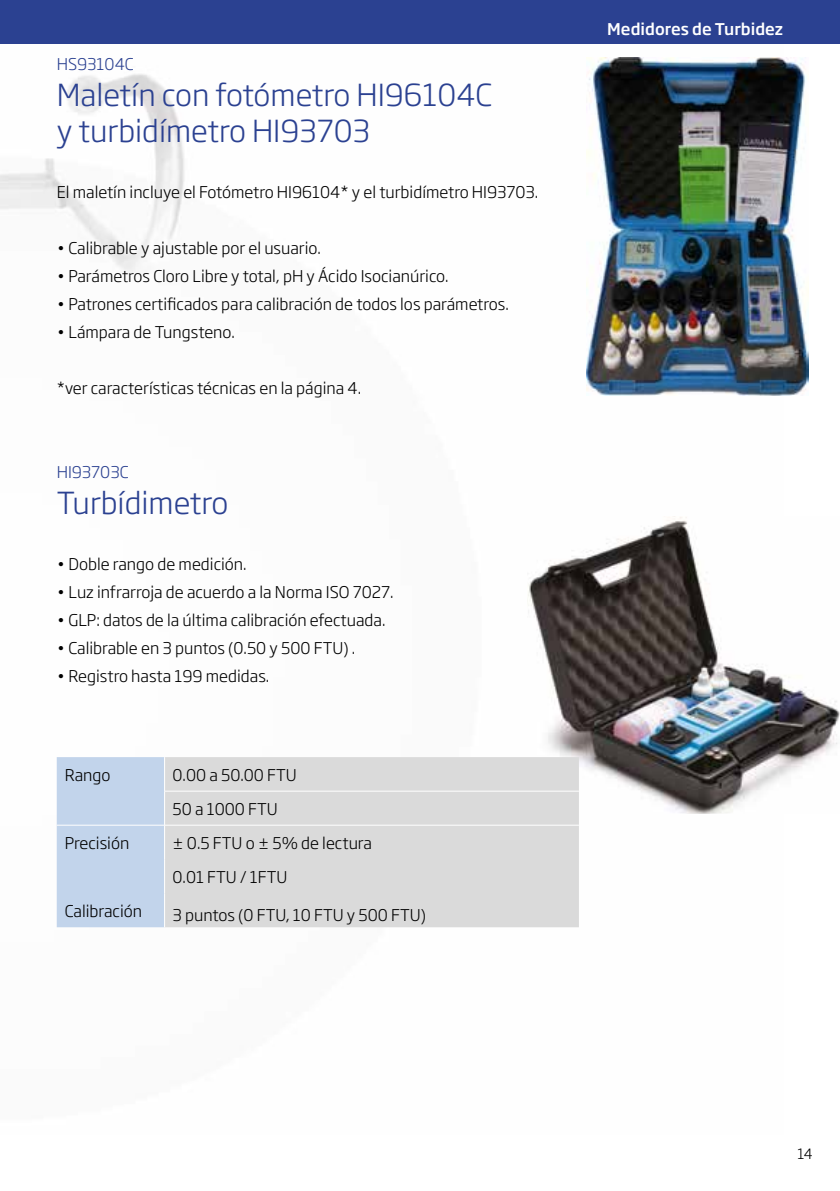
<style>
.page{position:relative;width:840px;height:1191px;background:#fff}
.page>*{position:absolute;margin:0;border:0;box-sizing:border-box;transform-origin:0 0}
.t1{font:300 30px/36px "Soho Gothic Pro";color:#2b4191}
.t2{font:300 16px/34px "Soho Gothic Pro";color:#000}
.t3{font:500 16px "Soho Gothic Pro";color:#fff}
.t4{font:300 16px "Soho Gothic Pro";color:#2b4191}
.t5{font:300 14px "Soho Gothic Pro";color:#000}
</style>
<div class="page">
<img style="left:0;top:74px;width:782px;height:854px">
<div style="left:0;top:0;width:839px;height:44px;background:#2b4191"></div>
<img style="left:586px;top:57px;width:222px;height:338px">
<img style="left:527px;top:516px;width:312px;height:298px">
<div style="left:57px;top:757px;width:107px;height:170px;background:#c2d4eb"></div>
<div style="left:165px;top:757px;width:413px;height:170px;background:#dadada"></div>
<hr style="left:164px;top:757px;width:1px;height:34px;background:#fff">
<hr style="left:164px;top:791px;width:414px;height:1px;background:#fff">
<hr style="left:164px;top:791px;width:1px;height:34px;background:#fff">
<hr style="left:57px;top:825px;width:107px;height:1px;background:#fff">
<hr style="left:164px;top:825px;width:414px;height:1px;background:#fff">
<hr style="left:164px;top:825px;width:1px;height:34px;background:#fff">
<hr style="left:164px;top:859px;width:1px;height:34px;background:#fff">
<hr style="left:164px;top:893px;width:1px;height:34px;background:#fff">
<p class="t4" style="left:57px;top:52px;width:78px">HS93104C</p>
<h1 class="t1" style="left:57px;top:75px;width:436px">Maletín con fotómetro HI96104C y turbidímetro HI93703</h1>
<p class="t2" style="left:57px;top:174px;width:483px">El maletín incluye el Fotómetro HI96104* y el turbidímetro HI93703.</p>
<p class="t2" style="left:57px;top:230px;width:265px">• Calibrable y ajustable por el usuario.</p>
<p class="t2" style="left:57px;top:258px;width:393px">• Parámetros Cloro Libre y total, pH y Ácido Isocianúrico.</p>
<p class="t2" style="left:57px;top:286px;width:453px">• Patrones certificados para calibración de todos los parámetros.</p>
<p class="t2" style="left:57px;top:314px;width:180px">• Lámpara de Tungsteno.</p>
<p class="t2" style="left:57px;top:370px;width:306px">*ver características técnicas en la página 4.</p>
<p class="t4" style="left:57px;top:460px;width:73px">HI93703C</p>
<h1 class="t1" style="left:57px;top:483px;width:173px">Turbídimetro</h1>
<p class="t2" style="left:57px;top:546px;width:191px">• Doble rango de medición.</p>
<p class="t2" style="left:57px;top:574px;width:338px">• Luz infrarroja de acuerdo a la Norma ISO 7027.</p>
<p class="t2" style="left:57px;top:602px;width:330px">• GLP: datos de la última calibración efectuada.</p>
<p class="t2" style="left:57px;top:630px;width:300px">• Calibrable en 3 puntos (0.50 y 500 FTU) .</p>
<p class="t2" style="left:57px;top:658px;width:214px">• Registro hasta 199 medidas.</p>
<p class="t2" style="left:65px;top:757px;width:47px">Rango</p>
<p class="t2" style="left:172px;top:757px;width:126px">0.00 a 50.00 FTU<br>50 a 1000 FTU</p>
<p class="t2" style="left:65px;top:825px;width:66px">Precisión</p>
<p class="t2" style="left:172px;top:825px;width:201px">± 0.5 FTU o ± 5% de lectura<br>0.01 FTU / 1FTU</p>
<p class="t2" style="left:65px;top:893px;width:79px">Calibración</p>
<p class="t2" style="left:172px;top:897px;width:255px">3 puntos (0 FTU, 10 FTU y 500 FTU)</p>
<p class="t3" style="left:607px;top:17px;width:177px">Medidores de Turbidez</p>
<p class="t5" style="left:797px;top:1143px;width:17px">14</p>
</div>
